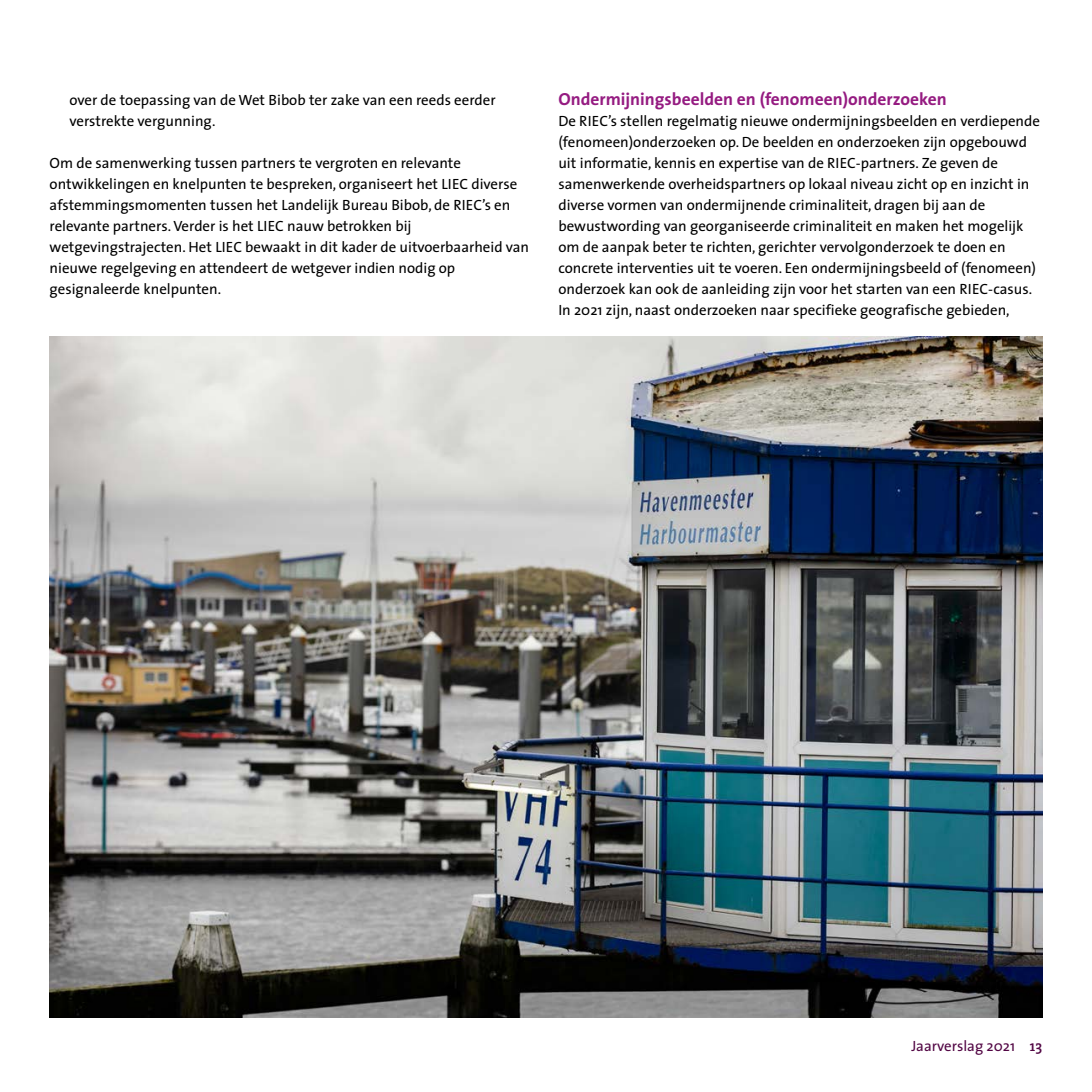
<style>
.page{position:relative;width:1092px;height:1092px;background:#fff}
.page>*{position:absolute;margin:0;border:0;box-sizing:border-box;transform-origin:0 0}
.t1{font:700 17.5px "The Sans";color:#951b81}
.t2{font:14.88px/21px "The Sans";color:#000}
.t3{font:14.88px "The Sans";color:#520644}
.s1{font-family:"The Serif";font-weight:600}
</style>
<div class="page">
<img style="left:50px;top:336px;width:992px;height:681px">
<p class="t2" style="left:69px;top:89px;width:427px">over de toepassing van de Wet Bibob ter zake van een reeds eerder verstrekte vergunning.</p>
<p class="t2" style="left:50px;top:152px;width:481px">Om de samenwerking tussen partners te vergroten en relevante ontwikkelingen en knelpunten te bespreken, organiseert het LIEC diverse afstemmingsmomenten tussen het Landelijk Bureau Bibob, de RIEC’s en relevante partners. Verder is het LIEC nauw betrokken bij wetgevingstrajecten. Het LIEC bewaakt in dit kader de uitvoerbaarheid van nieuwe regelgeving en attendeert de wetgever indien nodig op gesignaleerde knelpunten.</p>
<p class="t1" style="left:558px;top:84px;width:390px">Ondermijningsbeelden en (fenomeen)onderzoeken</p>
<p class="t2" style="left:558px;top:110px;width:483px">De RIEC’s stellen regelmatig nieuwe ondermijningsbeelden en verdiepende (fenomeen)onderzoeken op. De beelden en onderzoeken zijn opgebouwd uit informatie, kennis en expertise van de RIEC-partners. Ze geven de samenwerkende overheidspartners op lokaal niveau zicht op en inzicht in diverse vormen van ondermijnende criminaliteit, dragen bij aan de bewustwording van georganiseerde criminaliteit en maken het mogelijk om de aanpak beter te richten, gerichter vervolgonderzoek te doen en concrete interventies uit te voeren. Een ondermijningsbeeld of (fenomeen) onderzoek kan ook de aanleiding zijn voor het starten van een RIEC-casus.<br>In 2021 zijn, naast onderzoeken naar specifieke geografische gebieden,</p>
<p class="t3" style="left:911px;top:1033px;width:132px">Jaarverslag 2021 <span class="s1">13</span></p>
</div>
